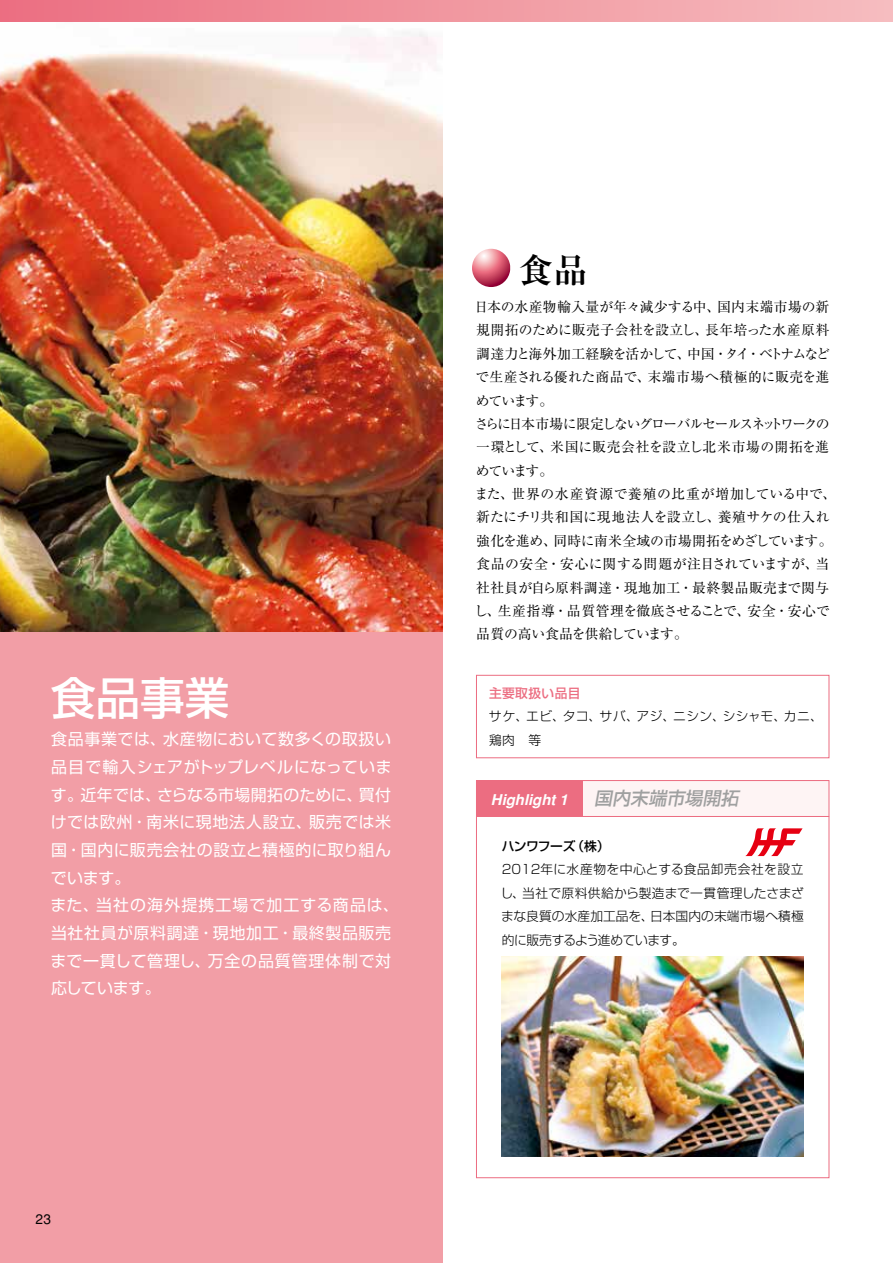
<style>
.page{position:relative;width:893px;height:1263px;background:#fff}
.page>*{position:absolute;margin:0;border:0;box-sizing:border-box;transform-origin:0 0}
.t1{font:500 44.7px "Shin Go Pro";color:#fff}
.t2{font:700 34.05px "Ryumin Pro";color:#000}
.t3{font:italic 500 18px "Shin Go Pro";color:#9fa0a0}
.t4{font:15.9px/27.6px "Shin Go Pro";letter-spacing:.04em;color:#fff}
.t5{font:italic 700 14.85px "Helvetica";color:#fff}
.t6{font:13.8px/23.4px "Ryumin Pro";letter-spacing:-.01em;color:#000}
.t7{font:13.8px "Helvetica";color:#000}
.t8{font:300 12.75px/23.4px "Shin Go Pro";letter-spacing:.005em;color:#000;text-align:justify}
.t9{font:300 12.75px/23.4px "Shin Go Pro";letter-spacing:.025em;color:#000}
.t10{font:500 12.75px "Shin Go Pro";letter-spacing:-.045em;color:#000}
.t11{font:500 12.75px "Shin Go Pro";letter-spacing:.03em;color:#ec6d81}
</style>
<div class="page">
<div style="left:0;top:631px;width:442px;height:632px;background:#f29ea6"></div>
<img style="left:0;top:21px;width:442px;height:610px">
<div style="left:0;top:0;width:893px;height:21px;background:linear-gradient(to right,#eb6f81,#f6bec0)"></div>
<svg style="left:472px;top:249px;width:38px;height:38px"></svg>
<div style="left:476px;top:675px;width:353px;height:83px;border:1px solid #ec6d81"></div>
<div style="left:583px;top:780px;width:246px;height:36px;background:#fef4f4"></div>
<div style="left:476px;top:780px;width:107px;height:36px;background:#ec6d81"></div>
<hr style="left:583px;top:816px;width:246px;height:1px;background:#ec6d81">
<svg style="left:745px;top:828px;width:58px;height:28px"></svg>
<img style="left:502px;top:957px;width:302px;height:200px">
<h1 class="t1" style="left:51px;top:662px;width:180px">食品事業</h1>
<p class="t4" style="left:51px;top:724px;width:350px">食品事業では、水産物において数多くの取扱い品目で輸入シェアがトップレベルになっています。近年では、さらなる市場開拓のために、買付けでは欧州・南米に現地法人設立、販売では米国・国内に販売会社の設立と積極的に取り組んでいます。<br>また、当社の海外提携工場で加工する商品は、当社社員が原料調達・現地加工・最終製品販売まで一貫して管理し、万全の品質管理体制で対応しています。</p>
<h2 class="t2" style="left:519px;top:243px;width:70px">食品</h2>
<p class="t6" style="left:474px;top:294px;width:364px">日本の水産物輸入量が年々減少する中、国内末端市場の新規開拓のために販売子会社を設立し、長年培った水産原料調達力と海外加工経験を活かして、中国・タイ・ベトナムなどで生産される優れた商品で、末端市場へ積極的に販売を進めています。<br>さらに日本市場に限定しないグローバルセールスネットワークの一環として、米国に販売会社を設立し北米市場の開拓を進めています。<br>また、世界の水産資源で養殖の比重が増加している中で、新たにチリ共和国に現地法人を設立し、養殖サケの仕入れ強化を進め、同時に南米全域の市場開拓をめざしています。食品の安全・安心に関する問題が注目されていますが、当社社員が自ら原料調達・現地加工・最終製品販売まで関与し、生産指導・品質管理を徹底させることで、安全・安心で品質の高い食品を供給しています。</p>
<p class="t11" style="left:489px;top:683px;width:93px">主要取扱い品目</p>
<p class="t9" style="left:489px;top:703px;width:335px">サケ、エビ、タコ、サバ、アジ、ニシン、シシャモ、カニ、鶏肉　等</p>
<p class="t5" style="left:491px;top:791px;width:78px">Highlight 1</p>
<h3 class="t3" style="left:594px;top:784px;width:151px">国内末端市場開拓</h3>
<p class="t10" style="left:502px;top:836px;width:109px">ハンワフーズ（株）</p>
<p class="t8" style="left:500px;top:856px;width:305px">2012年に水産物を中心とする食品卸売会社を設立し、当社で原料供給から製造まで一貫管理したさまざまな良質の水産加工品を、日本国内の末端市場へ積極的に販売するよう進めています。</p>
<p class="t7" style="left:36px;top:1211px;width:17px">23</p>
</div>
